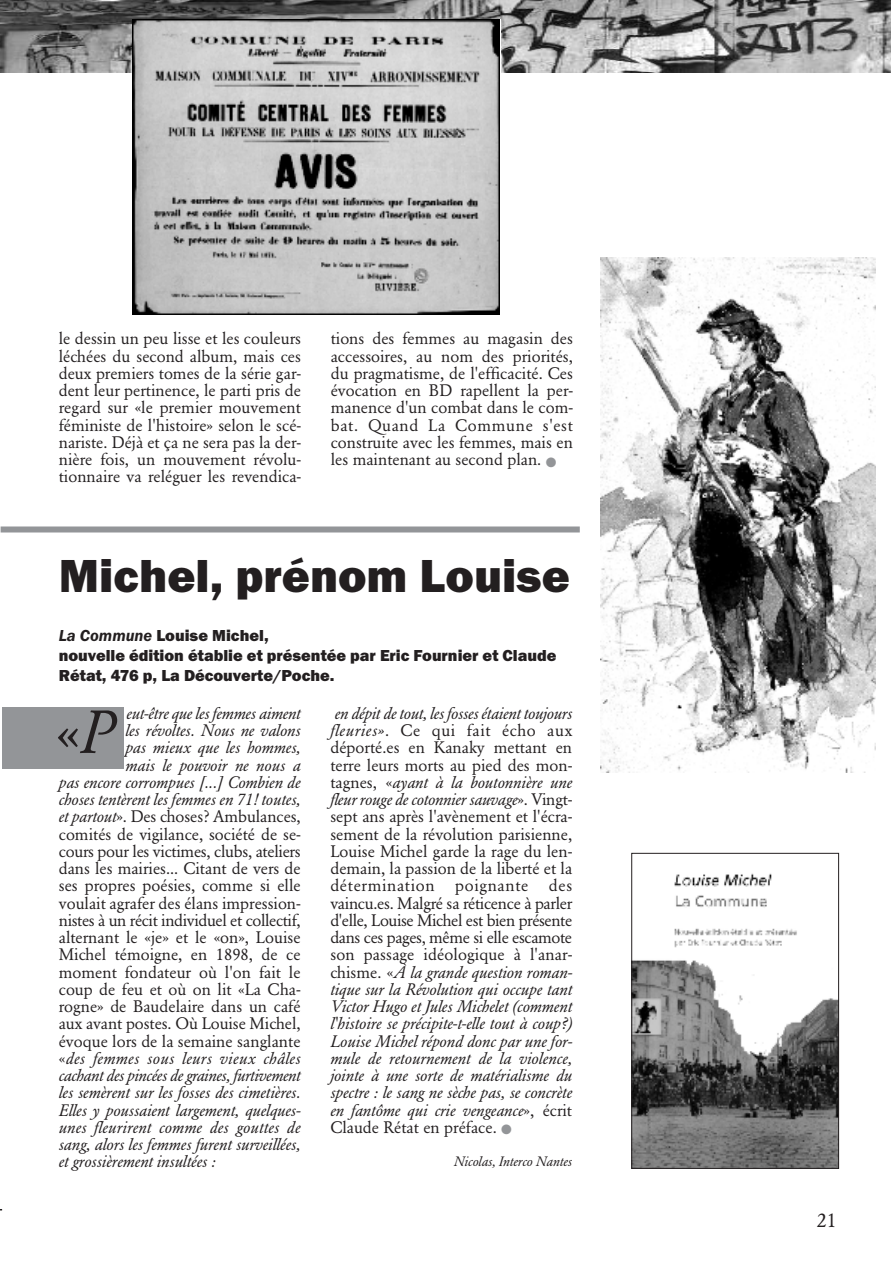
<style>
.page{position:relative;width:893px;height:1263px;background:#fff}
.page>*{position:absolute;margin:0;border:0;box-sizing:border-box;transform-origin:0 0}
.t1{font:60px "Garamond BE";color:#231f20}
.t2{font:800 48px "Franklin Gothic Itc T";color:#231f20}
.t3{font:19.5px "Garamond BE";color:#231f20}
.t4{font:16.5px/17.2px "Garamond BE";color:#231f20;text-align:justify}
.t5{font:italic 16.5px "Garamond BE";color:#231f20}
.t6{font:800 16.5px/19.8px "Franklin Gothic Itc T";color:#231f20}
.t7{font:italic 16.5px "Garamond BE";letter-spacing:-.02em;color:#231f20}
.t8{font:16.5px "Garamond BE";letter-spacing:-.025em;color:#231f20}
.t9{font:16.5px "Garamond BE";letter-spacing:-.02em;color:#231f20}
.t10{font:italic 16.5px "Garamond BE";letter-spacing:.025em;color:#231f20}
.t11{font:italic 13.5px "Garamond BE";color:#231f20}
.s1{color:#939598}
.s2{font-weight:600;font-style:italic}
.s3{font-style:italic}
.s4{font-style:normal}
</style>
<div class="page">
<img style="left:0;top:0;width:890px;height:73px">
<img style="left:633px;top:873px;width:204px;height:294px">
<div style="left:631px;top:853px;width:208px;height:316px;border:1px solid #231f20"></div>
<div style="left:2px;top:707px;width:122px;height:61px;background:#939598"></div>
<img style="left:132px;top:20px;width:368px;height:295px">
<img style="left:600px;top:258px;width:276px;height:514px">
<div style="left:1px;top:526px;width:579px;height:6px;background:#939598"></div>
<p class="t4" style="left:59px;top:332px;width:244px">le dessin un peu lisse et les couleurs léchées du second album, mais ces deux premiers tomes de la série gar&shy;dent leur pertinence, le parti pris de regard sur «le premier mouvement féministe de l'histoire» selon le scé&shy;nariste. Déjà et ça ne sera pas la der&shy;nière fois, un mouvement révolu&shy;tionnaire va reléguer les revendica-</p>
<p class="t4" style="left:331px;top:332px;width:244px">tions des femmes au magasin des accessoires, au nom des priorités, du pragmatisme, de l'efficacité. Ces évocation en BD rapellent la per&shy;manence d'un combat dans le com&shy;bat. Quand La Commune s'est construite avec les femmes, mais en les maintenant au second plan. <span class="s1">●</span></p>
<h2 class="t2" style="left:59px;top:547px;width:513px">Michel, prénom Louise</h2>
<p class="t6" style="left:59px;top:625px;width:499px"><span class="s2">La Commune</span> Louise Michel,<br>nouvelle édition établie et présentée par Eric Fournier et Claude<br>Rétat, 476 p, La Découverte/Poche.</p>
<h1 class="t1" style="left:56px;top:708px;width:58px">«<span class="s3">P</span></h1>
<p class="t5" style="left:127px;top:707px;width:176px">eut-être que les femmes aiment</p>
<p class="t5" style="left:125px;top:724px;width:177px">les révoltes. Nous ne valons</p>
<p class="t5" style="left:125px;top:741px;width:177px">pas mieux que les hommes,</p>
<p class="t5" style="left:125px;top:758px;width:177px">mais le pouvoir ne nous a</p>
<p class="t5" style="left:59px;top:776px;width:243px">pas encore corrompues [...] Combien de</p>
<p class="t5" style="left:59px;top:793px;width:243px">choses tentèrent lesfemmes en 71! toutes,</p>
<p class="t4" style="left:59px;top:809px;width:243px"><span class="s3">etpartout</span>». Des choses? Ambulances,</p>
<p class="t4" style="left:59px;top:827px;width:243px">comités de vigilance, société de se-</p>
<p class="t9" style="left:59px;top:844px;width:243px">cours pour les victimes, clubs, ateliers</p>
<p class="t4" style="left:59px;top:861px;width:243px">dans les mairies... Citant de vers de</p>
<p class="t4" style="left:59px;top:878px;width:243px">ses propres poésies, comme si elle</p>
<p class="t4" style="left:59px;top:896px;width:243px">voulait agrafer des élans impression-</p>
<p class="t8" style="left:59px;top:913px;width:243px">nistes à un récit individuel et collectif,</p>
<p class="t4" style="left:59px;top:930px;width:243px">alternant le «je» et le «on», Louise</p>
<p class="t4" style="left:59px;top:947px;width:243px">Michel témoigne, en 1898, de ce</p>
<p class="t4" style="left:59px;top:965px;width:243px">moment fondateur où l'on fait le</p>
<p class="t4" style="left:59px;top:982px;width:243px">coup de feu et où on lit «La Cha-</p>
<p class="t4" style="left:59px;top:999px;width:243px">rogne» de Baudelaire dans un café</p>
<p class="t4" style="left:59px;top:1016px;width:243px">aux avant postes. Où Louise Michel,</p>
<p class="t4" style="left:59px;top:1034px;width:243px">évoque lors de la semaine sanglante</p>
<p class="t10" style="left:59px;top:1052px;width:243px"><span class="s4">«</span>des femmes sous leurs vieux châles</p>
<p class="t7" style="left:59px;top:1069px;width:243px">cachant des pincées de graines, furtivement</p>
<p class="t5" style="left:59px;top:1086px;width:243px">les semèrent sur les fosses des cimetières.</p>
<p class="t5" style="left:59px;top:1103px;width:243px">Elles y poussaient largement, quelques-</p>
<p class="t5" style="left:59px;top:1121px;width:243px">unes fleurirent comme des gouttes de</p>
<p class="t5" style="left:59px;top:1138px;width:243px">sang, alors lesfemmesfurent surveillées,</p>
<p class="t5" style="left:59px;top:1155px;width:159px">et grossièrement insultées :</p>
<p class="t4" style="left:330px;top:706px;width:243px"><span class="s3">en dépit de tout, les fosses étaient toujours fleuries»</span>. Ce qui fait écho aux déporté.es en Kanaky mettant en terre leurs morts au pied des mon&shy;tagnes, «<span class="s3">ayant à la boutonnière une fleur rouge de cotonnier sauvage</span>». Vingt&shy;sept ans après l'avènement et l'écra&shy;sement de la révolution parisienne, Louise Michel garde la rage du len&shy;demain, la passion de la liberté et la détermination poignante des vaincu.es. Malgré sa réticence à parler d'elle, Louise Michel est bien présente dans ces pages, même si elle escamote son passage idéologique à l'anar&shy;chisme. «<span class="s3">À la grande question roman&shy;tique sur la Révolution qui occupe tant Victor Hugo etJules Michelet (comment l'histoire se précipite-t-elle tout à coup?)<br>Louise Michel répond donc par unefor&shy;mule de retournement de la violence, jointe à une sorte de matérialisme du spectre : le sang ne sèche pas, se concrète en fantôme qui crie vengeance</span>», écrit Claude Rétat en préface. <span class="s1">●</span></p>
<p class="t11" style="left:454px;top:1156px;width:120px">Nicolas, Interco Nantes</p>
<p class="t3" style="left:817px;top:1212px;width:21px">21</p>
</div>
